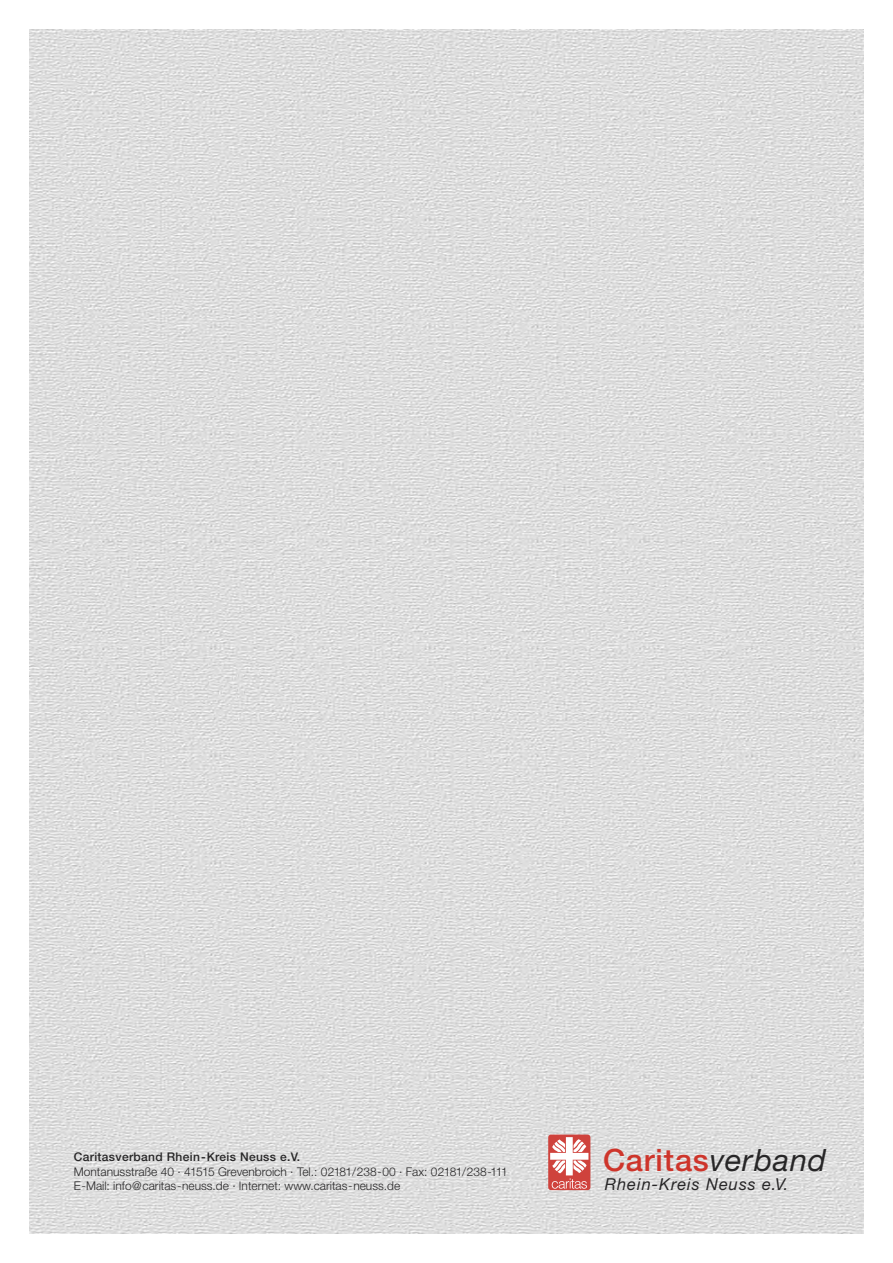
<style>
.page{position:relative;width:893px;height:1263px;background:#fff}
.page>*{position:absolute;margin:0;border:0;box-sizing:border-box;transform-origin:0 0}
.t1{font:500 30.75px "Helvetica Neue";letter-spacing:.03em;color:#ce352b}
.t2{font:italic 16.5px "Helvetica Neue";letter-spacing:.055em;color:#272627}
.t3{font:300 12px/14.4px "Helvetica Neue";color:#272627}
.t4{font:500 12px "Helvetica Neue";letter-spacing:.03em;color:#272627}
.s1{font-weight:400;font-style:italic;color:#272627}
</style>
<div class="page">
<img style="left:30px;top:30px;width:833px;height:1203px">
<div style="left:548px;top:1134px;width:42px;height:56px;background:#cf423c;border-radius:3px"></div>
<svg style="left:550px;top:1137px;width:38px;height:52px"></svg>
<p class="t4" style="left:74px;top:1150px;width:228px">Caritasverband Rhein-Kreis Neuss e.V.</p>
<p class="t3" style="left:74px;top:1164px;width:436px">Montanusstraße 40 · 41515 Grevenbroich · Tel.: 02181/238-00 · Fax: 02181/238-111<br>E-Mail: info@caritas-neuss.de · Internet: www.caritas-neuss.de</p>
<h1 class="t1" style="left:603px;top:1142px;width:224px">Caritas<span class="s1">verband</span></h1>
<h2 class="t2" style="left:605px;top:1175px;width:185px">Rhein-Kreis Neuss e.V.</h2>
</div>
